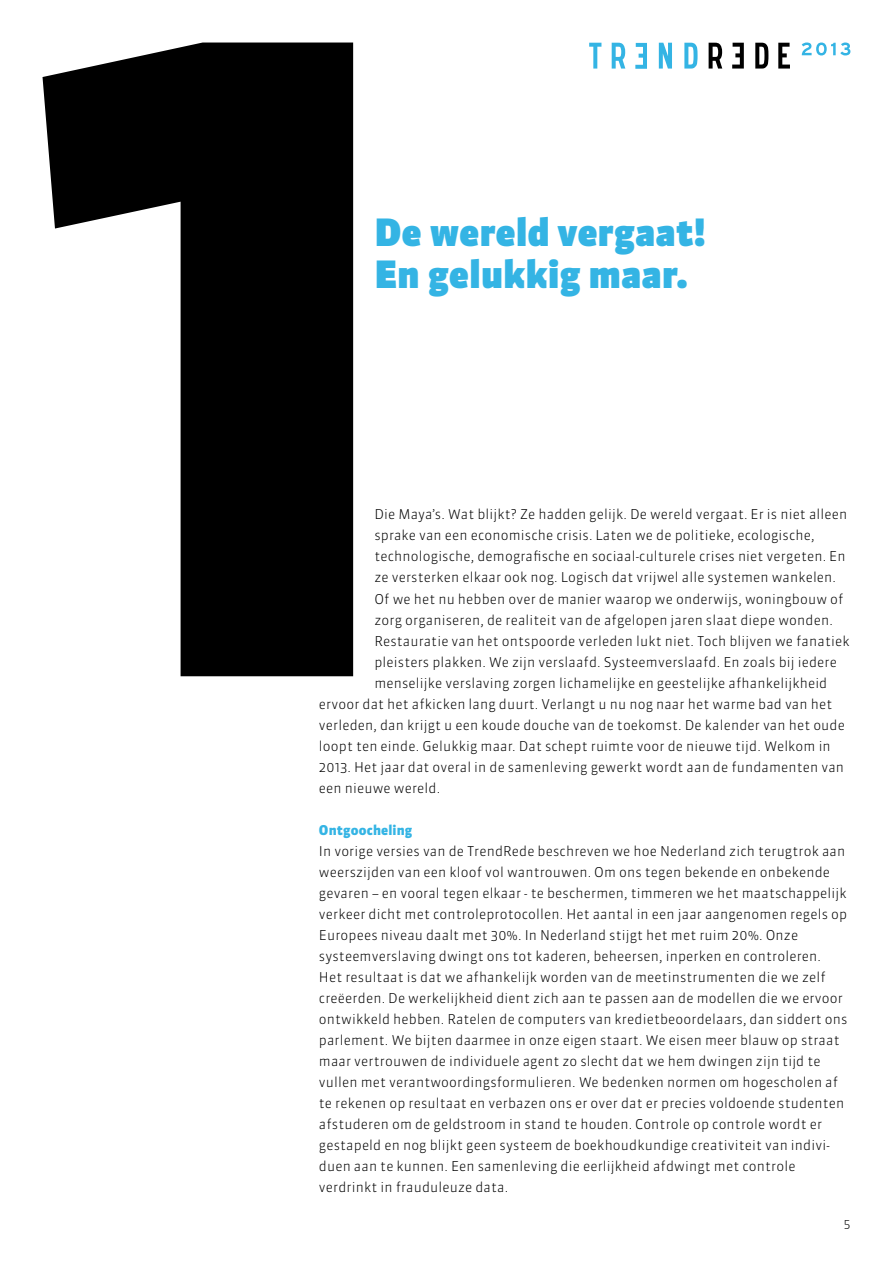
<style>
.page{position:relative;width:893px;height:1263px;background:#fff}
.page>*{position:absolute;margin:0;border:0;box-sizing:border-box;transform-origin:0 0}
.t1{font:900 37.5px/42px "Sanuk";letter-spacing:.01em;color:#34b4e4}
.t2{font:300 13.5px/21px "Sanuk";letter-spacing:.01em;color:#000}
.t3{font:900 13.5px "Sanuk";letter-spacing:.01em;color:#34b4e4}
.t4{font:300 12px "Sanuk";color:#000}
</style>
<div class="page">
<svg style="left:43px;top:43px;width:310px;height:633px;fill:#000"></svg>
<svg style="left:589px;top:43px;width:12px;height:26px"></svg>
<svg style="left:612px;top:43px;width:13px;height:26px"></svg>
<svg style="left:778px;top:43px;width:12px;height:26px"></svg>
<svg style="left:659px;top:43px;width:13px;height:26px"></svg>
<svg style="left:684px;top:43px;width:14px;height:26px"></svg>
<svg style="left:709px;top:43px;width:13px;height:26px"></svg>
<svg style="left:755px;top:43px;width:13px;height:26px"></svg>
<svg style="left:732px;top:43px;width:12px;height:26px"></svg>
<svg style="left:635px;top:43px;width:12px;height:26px"></svg>
<svg style="left:802px;top:43px;width:48px;height:12px"></svg>
<h1 class="t1" style="left:374px;top:212px;width:332px">De wereld vergaat!<br>En gelukkig maar.</h1>
<p class="t2" style="left:374px;top:504px;width:474px">Die Maya’s. Wat blijkt? Ze hadden gelijk. De wereld vergaat. Er is niet alleen</p>
<p class="t2" style="left:374px;top:525px;width:442px">sprake van een economische crisis. Laten we de politieke, ecologische,</p>
<p class="t2" style="left:374px;top:546px;width:473px">technologische, demografische en sociaal-culturele crises niet vergeten. En</p>
<p class="t2" style="left:374px;top:567px;width:463px">ze versterken elkaar ook nog. Logisch dat vrijwel alle systemen wankelen.</p>
<p class="t2" style="left:374px;top:588px;width:471px">Of we het nu hebben over de manier waarop we onderwijs, woningbouw of</p>
<p class="t2" style="left:374px;top:609px;width:460px">zorg organiseren, de realiteit van de afgelopen jaren slaat diepe wonden.</p>
<p class="t2" style="left:374px;top:630px;width:477px">Restauratie van het ontspoorde verleden lukt niet. Toch blijven we fanatiek</p>
<p class="t2" style="left:374px;top:651px;width:464px">pleisters plakken. We zijn verslaafd. Systeemverslaafd. En zoals bij iedere</p>
<p class="t2" style="left:374px;top:672px;width:454px">menselijke verslaving zorgen lichamelijke en geestelijke afhankelijkheid</p>
<p class="t2" style="left:319px;top:693px;width:515px">ervoor dat het afkicken lang duurt. Verlangt u nu nog naar het warme bad van het</p>
<p class="t2" style="left:319px;top:714px;width:527px">verleden, dan krijgt u een koude douche van de toekomst. De kalender van het oude</p>
<p class="t2" style="left:319px;top:735px;width:513px">loopt ten einde. Gelukkig maar. Dat schept ruimte voor de nieuwe tijd. Welkom in</p>
<p class="t2" style="left:319px;top:756px;width:527px">2013. Het jaar dat overal in de samenleving gewerkt wordt aan de fundamenten van</p>
<p class="t2" style="left:319px;top:777px;width:123px">een nieuwe wereld.</p>
<p class="t3" style="left:319px;top:821px;width:95px">Ontgoocheling</p>
<p class="t2" style="left:319px;top:840px;width:530px">In vorige versies van de TrendRede beschreven we hoe Nederland zich terugtrok aan weerszijden van een kloof vol wantrouwen. Om ons tegen bekende en onbekende gevaren – en vooral tegen elkaar - te beschermen, timmeren we het maatschappelijk verkeer dicht met controleprotocollen. Het aantal in een jaar aangenomen regels op Europees niveau daalt met 30%. In Nederland stijgt het met ruim 20%. Onze systeemverslaving dwingt ons tot kaderen, beheersen, inperken en controleren.<br>Het resultaat is dat we afhankelijk worden van de meetinstrumenten die we zelf creëerden. De werkelijkheid dient zich aan te passen aan de modellen die we ervoor ontwikkeld hebben. Ratelen de computers van kredietbeoordelaars, dan siddert ons parlement. We bijten daarmee in onze eigen staart. We eisen meer blauw op straat maar vertrouwen de individuele agent zo slecht dat we hem dwingen zijn tijd te vullen met verantwoordingsformulieren. We bedenken normen om hogescholen af te rekenen op resultaat en verbazen ons er over dat er precies voldoende studenten afstuderen om de geldstroom in stand te houden. Controle op controle wordt er gestapeld en nog blijkt geen systeem de boekhoudkundige creativiteit van indivi&shy;duen aan te kunnen. Een samenleving die eerlijkheid afdwingt met controle verdrinkt in frauduleuze data.</p>
<p class="t4" style="left:844px;top:1216px;width:8px">5</p>
</div>
